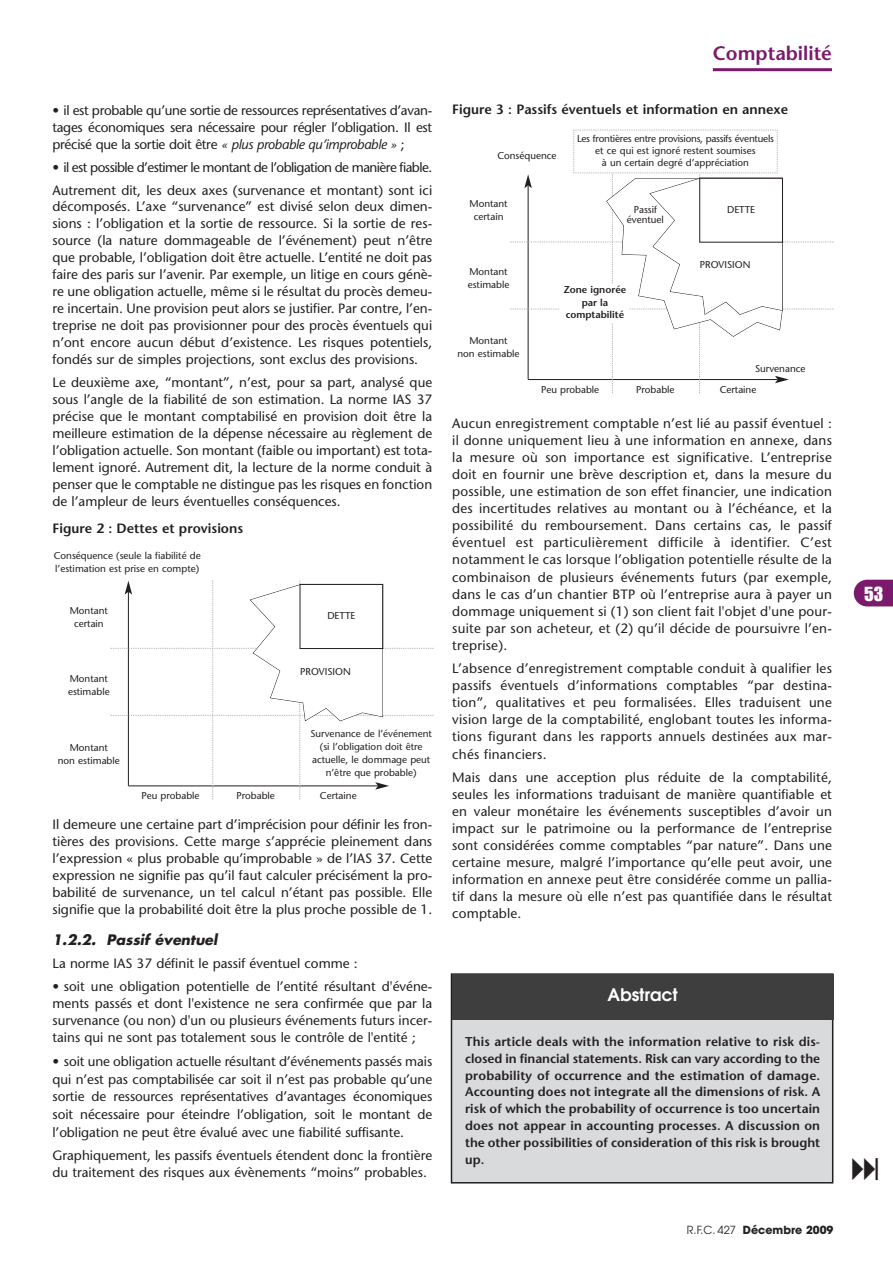
<style>
.page{position:relative;width:893px;height:1263px;background:#fff}
.page>*{position:absolute;margin:0;border:0;box-sizing:border-box;transform-origin:0 0}
.t1{font:600 19.5px "Stone Sans";color:#7b196d}
.t2{font:18px "Impact";color:#fff}
.t3{font:600 17.25px "Avant Garde";color:#fff}
.t4{font:italic 700 14.1px "Futura";color:#231f20}
.t5{font:13.5px/17.1px "Stone Sans";color:#231f20;text-align:justify}
.t6{font:13.5px/23px "Stone Sans";letter-spacing:-.04em;color:#231f20}
.t7{font:600 13.5px "Stone Sans";color:#231f20}
.t8{font:600 12.75px/16.8px "Stone Sans";color:#231f20;text-align:justify}
.t9{font:700 11.1px "Avant Garde";color:#231f20}
.t10{font:9.9px/12.9px "Stone Sans";color:#231f20;text-align:center}
.t11{font:600 9.9px/12.9px "Stone Sans";color:#231f20;text-align:center}
.s1{font-style:italic}
.s2{font-weight:400}
</style>
<div class="page">
<svg style="left:854px;top:580px;width:39px;height:26px"></svg>
<hr style="left:713px;top:68px;width:119px;height:3px;background:#7b196d">
<div style="left:452px;top:975px;width:380px;height:207px;background:#d9dadc"></div>
<div style="left:451px;top:973px;width:382px;height:210px;border:2px solid #231f20"></div>
<div style="left:452px;top:973px;width:381px;height:46px;background:#3e3e3f"></div>
<svg style="left:111px;top:580px;width:323px;height:220px"></svg>
<div style="left:300px;top:584px;width:83px;height:65px;border:1px solid #231f20"></div>
<svg style="left:510px;top:130px;width:323px;height:263px"></svg>
<div style="left:699px;top:178px;width:84px;height:64px;border:1px solid #231f20"></div>
<p class="t5" style="left:53px;top:103px;width:381px">• il est probable qu’une sortie de ressources représentatives d’avan&shy;tages économiques sera nécessaire pour régler l’obligation. Il est précisé que la sortie doit être <span class="s1">« plus probable qu’improbable »</span> ;</p>
<p class="t6" style="left:53px;top:157px;width:381px">• il est possible d’estimer le montant de l’obligation de manière fiable.<br>Autrement dit, les deux axes (survenance et montant) sont ici</p>
<p class="t5" style="left:53px;top:200px;width:381px">décomposés. L’axe “survenance” est divisé selon deux dimen&shy;sions : l’obligation et la sortie de ressource. Si la sortie de res&shy;source (la nature dommageable de l’événement) peut n’être que probable, l’obligation doit être actuelle. L’entité ne doit pas faire des paris sur l’avenir. Par exemple, un litige en cours génè&shy;re une obligation actuelle, même si le résultat du procès demeu&shy;re incertain. Une provision peut alors se justifier. Par contre, l’en&shy;treprise ne doit pas provisionner pour des procès éventuels qui n’ont encore aucun début d’existence. Les risques potentiels, fondés sur de simples projections, sont exclus des provisions.</p>
<p class="t5" style="left:53px;top:375px;width:381px">Le deuxième axe, “montant”, n’est, pour sa part, analysé que sous l’angle de la fiabilité de son estimation. La norme IAS 37 précise que le montant comptabilisé en provision doit être la meilleure estimation de la dépense nécessaire au règlement de l’obligation actuelle. Son montant (faible ou important) est tota&shy;lement ignoré. Autrement dit, la lecture de la norme conduit à penser que le comptable ne distingue pas les risques en fonction de l’ampleur de leurs éventuelles conséquences.</p>
<p class="t7" style="left:53px;top:523px;width:192px">Figure 2 : Dettes et provisions</p>
<p class="t10" style="left:54px;top:550px;width:148px;text-align:left">Conséquence (seule la fiabilité de l’estimation est prise en compte)</p>
<p class="t10" style="left:70px;top:605px;width:40px">Montant certain</p>
<p class="t10" style="left:68px;top:673px;width:43px;text-align:left">Montant estimable</p>
<p class="t10" style="left:58px;top:742px;width:64px">Montant<br>non estimable</p>
<p class="t10" style="left:327px;top:610px;width:30px">DETTE</p>
<p class="t10" style="left:300px;top:666px;width:52px">PROVISION</p>
<p class="t10" style="left:310px;top:728px;width:123px">Survenance de l’événement (si l’obligation doit être actuelle, le dommage peut n’être que probable)</p>
<p class="t10" style="left:141px;top:790px;width:60px">Peu probable</p>
<p class="t10" style="left:236px;top:790px;width:40px">Probable</p>
<p class="t10" style="left:320px;top:790px;width:38px">Certaine</p>
<p class="t5" style="left:53px;top:817px;width:381px">Il demeure une certaine part d’imprécision pour définir les fron&shy;tières des provisions. Cette marge s’apprécie pleinement dans l’expression « plus probable qu’improbable » de l’IAS 37. Cette expression ne signifie pas qu’il faut calculer précisément la pro&shy;babilité de survenance, un tel calcul n’étant pas possible. Elle signifie que la probabilité doit être la plus proche possible de 1.</p>
<p class="t4" style="left:53px;top:933px;width:169px">1.2.2. Passif éventuel</p>
<p class="t5" style="left:53px;top:956px;width:307px">La norme IAS 37 définit le passif éventuel comme :</p>
<p class="t5" style="left:53px;top:979px;width:381px">• soit une obligation potentielle de l’entité résultant d'événe&shy;ments passés et dont l'existence ne sera confirmée que par la survenance (ou non) d'un ou plusieurs événements futurs incer&shy;tains qui ne sont pas totalement sous le contrôle de l'entité ;</p>
<p class="t5" style="left:53px;top:1053px;width:381px;line-height:17.9px">• soit une obligation actuelle résultant d’événements passés mais qui n’est pas comptabilisée car soit il n’est pas probable qu’une sortie de ressources représentatives d’avantages économiques soit nécessaire pour éteindre l’obligation, soit le montant de l’obligation ne peut être évalué avec une fiabilité suffisante.</p>
<p class="t5" style="left:53px;top:1148px;width:381px">Graphiquement, les passifs éventuels étendent donc la frontière du traitement des risques aux évènements “moins” probables.</p>
<h1 class="t1" style="left:713px;top:45px;width:121px">Comptabilité</h1>
<p class="t7" style="left:452px;top:104px;width:337px">Figure 3 : Passifs éventuels et information en annexe</p>
<p class="t10" style="left:497px;top:150px;width:61px">Conséquence</p>
<p class="t10" style="left:469px;top:198px;width:40px">Montant certain</p>
<p class="t10" style="left:577px;top:133px;width:198px;line-height:12px">Les frontières entre provisions, passifs éventuels et ce qui est ignoré restent soumises<br>à un certain degré d’appréciation</p>
<p class="t10" style="left:627px;top:205px;width:39px;line-height:10.5px">Passif éventuel</p>
<p class="t10" style="left:727px;top:204px;width:30px">DETTE</p>
<p class="t10" style="left:468px;top:266px;width:43px;text-align:left">Montant estimable</p>
<p class="t10" style="left:457px;top:335px;width:64px">Montant<br>non estimable</p>
<p class="t11" style="left:564px;top:284px;width:64px">Zone ignorée par la comptabilité</p>
<p class="t10" style="left:700px;top:259px;width:52px">PROVISION</p>
<p class="t10" style="left:755px;top:363px;width:52px">Survenance</p>
<p class="t10" style="left:541px;top:384px;width:60px">Peu probable</p>
<p class="t10" style="left:636px;top:384px;width:40px">Probable</p>
<p class="t10" style="left:720px;top:384px;width:38px">Certaine</p>
<p class="t5" style="left:452px;top:416px;width:381px">Aucun enregistrement comptable n’est lié au passif éventuel : il donne uniquement lieu à une information en annexe, dans la mesure où son importance est significative. L’entreprise doit en fournir une brève description et, dans la mesure du possible, une estimation de son effet financier, une indication des incertitudes relatives au montant ou à l’échéance, et la possibilité du remboursement. Dans certains cas, le passif éventuel est particulièrement difficile à identifier. C’est notamment le cas lorsque l’obligation potentielle résulte de la combinaison de plusieurs événements futurs (par exemple, dans le cas d’un chantier BTP où l’entreprise aura à payer un dommage uniquement si (1) son client fait l'objet d'une pour&shy;suite par son acheteur, et (2) qu’il décide de poursuivre l’en&shy;treprise).</p>
<p class="t5" style="left:452px;top:661px;width:381px">L’absence d’enregistrement comptable conduit à qualifier les passifs éventuels d’informations comptables “par destina&shy;tion”, qualitatives et peu formalisées. Elles traduisent une vision large de la comptabilité, englobant toutes les informa&shy;tions figurant dans les rapports annuels destinées aux mar&shy;chés financiers.</p>
<p class="t5" style="left:452px;top:770px;width:381px">Mais dans une acception plus réduite de la comptabilité, seules les informations traduisant de manière quantifiable et en valeur monétaire les événements susceptibles d’avoir un impact sur le patrimoine ou la performance de l’entreprise sont considérées comme comptables “par nature”. Dans une certaine mesure, malgré l’importance qu’elle peut avoir, une information en annexe peut être considérée comme un pallia&shy;tif dans la mesure où elle n’est pas quantifiée dans le résultat comptable.</p>
<p class="t3" style="left:608px;top:988px;width:72px">Abstract</p>
<p class="t8" style="left:465px;top:1034px;width:357px">This article deals with the information relative to risk dis&shy;closed in financial statements. Risk can vary according to the probability of occurrence and the estimation of damage.<br>Accounting does not integrate all the dimensions of risk. A risk of which the probability of occurrence is too uncertain does not appear in accounting processes. A discussion on the other possibilities of consideration of this risk is brought up.</p>
<p class="t9" style="left:687px;top:1226px;width:148px"><span class="s2">R.F.C. 427</span> Décembre 2009</p>
<h2 class="t2" style="left:864px;top:588px;width:21px">53</h2>
</div>
